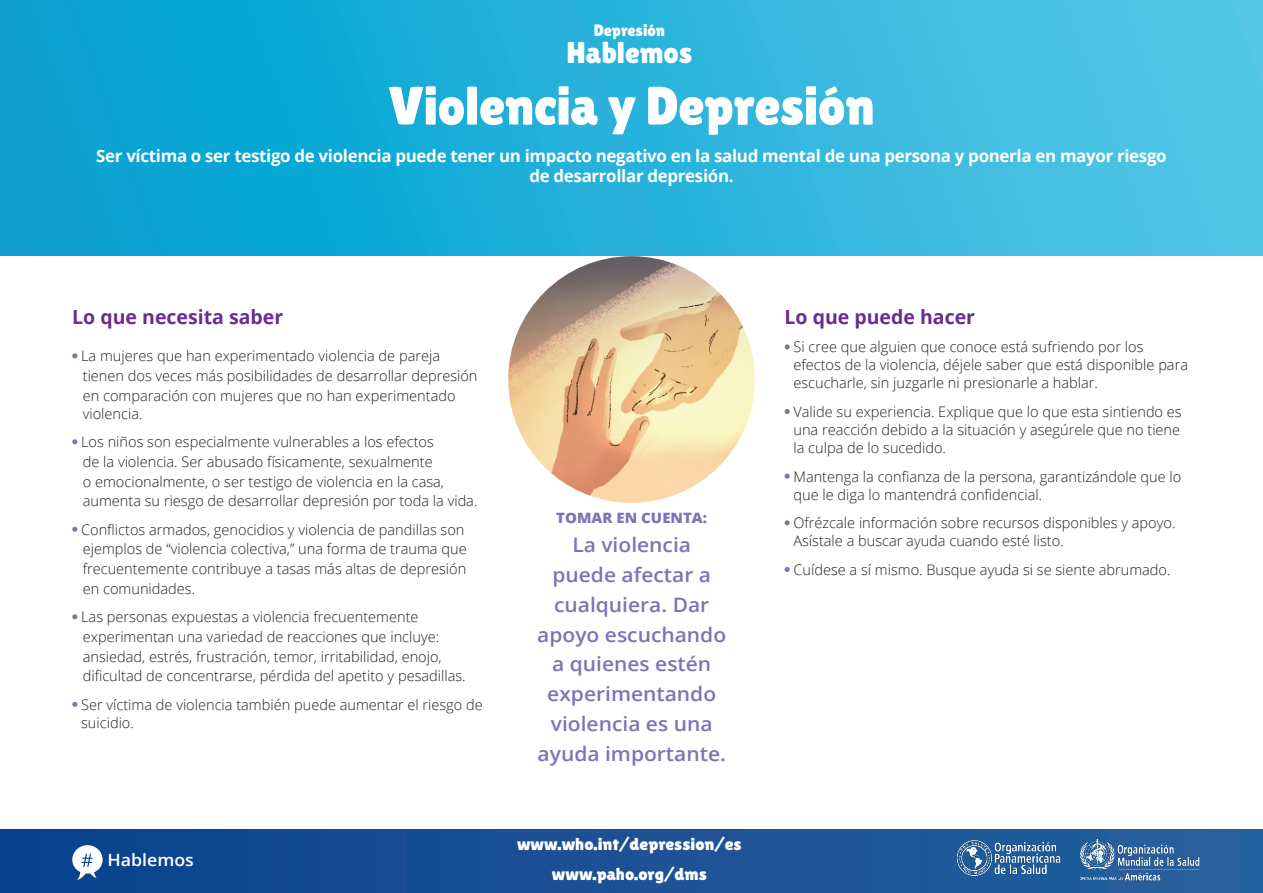
<style>
.page{position:relative;width:1263px;height:893px;background:#fff}
.page>*{position:absolute;margin:0;border:0;box-sizing:border-box;transform-origin:0 0}
.capçalera_01{font:54px "Lilita One";letter-spacing:-.01em;color:#fff}
.t1{font:30px "Lilita One";color:#fff}
.remember{font:600 19.95px "Open Sans";color:#7b75b7;scale:1.05 1}
.ladillo{font:700 19.5px "Open Sans";color:#6a2c91}
.text_seguit{font:700 19.5px "Open Sans";color:#6a2c91}
.t2{font:17.1px/29.7px "Lilita One";color:#fff;text-align:center;scale:1.05 1}
.capçalera_02{font:700 16.95px/20.4px "Open Sans";letter-spacing:-.02em;color:#fff;text-align:center}
.t3{font:600 16.95px "Open Sans";color:#fff;scale:1.05 1}
.t4{font:16.5px "Lilita One";color:#fff}
.text_seguit-2{font:300 14.55px/18px "Open Sans";color:#231f20}
.remember-2{font:800 14.25px "Open Sans";color:#7b75b7;scale:1.05 1}
</style>
<div class="page">
<div style="left:0;top:829px;width:1263px;height:64px;background:linear-gradient(to right,#0b418c,#29619e)"></div>
<svg style="left:72px;top:845px;width:31px;height:35px"></svg>
<svg style="left:0;top:0;width:1263px;height:255px;background:#29b2db"></svg>
<img style="left:508px;top:256px;width:247px;height:247px;border-radius:123px">
<img style="left:954px;top:829px;width:250px;height:61px">
<svg style="left:72px;top:353px;width:5px;height:5px"></svg>
<svg style="left:72px;top:439px;width:5px;height:5px"></svg>
<svg style="left:72px;top:527px;width:5px;height:5px"></svg>
<svg style="left:72px;top:614px;width:5px;height:5px"></svg>
<svg style="left:72px;top:702px;width:5px;height:5px"></svg>
<svg style="left:784px;top:344px;width:6px;height:5px"></svg>
<svg style="left:784px;top:409px;width:6px;height:5px"></svg>
<svg style="left:784px;top:474px;width:6px;height:5px"></svg>
<svg style="left:784px;top:520px;width:6px;height:5px"></svg>
<svg style="left:784px;top:567px;width:6px;height:5px"></svg>
<p class="t4" style="left:594px;top:21px;width:73px">Depresión</p>
<h2 class="t1" style="left:566px;top:35px;width:127px">Hablemos</h2>
<p class="capçalera_01" style="left:388px;top:75px;width:488px">Violencia y Depresión</p>
<p class="capçalera_02" style="left:96px;top:145px;width:1072px">Ser víctima o ser testigo de violencia puede tener un impacto negativo en la salud mental de una persona y ponerla en mayor riesgo de desarrollar depresión.</p>
<p class="ladillo" style="left:72px;top:303px;width:212px">Lo que necesita saber</p>
<p class="text_seguit-2" style="left:81px;top:347px;width:360px">La mujeres que han experimentado violencia de pareja</p>
<p class="text_seguit-2" style="left:83px;top:366px;width:396px">tienen dos veces más posibilidades de desarrollar depresión</p>
<p class="text_seguit-2" style="left:83px;top:386px;width:374px">en comparación con mujeres que no han experimentado violencia.</p>
<p class="text_seguit-2" style="left:81px;top:433px;width:354px">Los niños son especialmente vulnerables a los efectos</p>
<p class="text_seguit-2" style="left:83px;top:452px;width:351px">de la violencia. Ser abusado físicamente, sexualmente</p>
<p class="text_seguit-2" style="left:83px;top:472px;width:363px">o emocionalmente, o ser testigo de violencia en la casa,</p>
<p class="text_seguit-2" style="left:83px;top:491px;width:396px">aumenta su riesgo de desarrollar depresión por toda la vida.</p>
<p class="text_seguit-2" style="left:81px;top:520px;width:385px">Conflictos armados, genocidios y violencia de pandillas son</p>
<p class="text_seguit-2" style="left:83px;top:540px;width:385px">ejemplos de “violencia colectiva,” una forma de trauma que</p>
<p class="text_seguit-2" style="left:83px;top:559px;width:385px">frecuentemente contribuye a tasas más altas de depresión</p>
<p class="text_seguit-2" style="left:83px;top:579px;width:114px">en comunidades.</p>
<p class="text_seguit-2" style="left:81px;top:608px;width:339px">Las personas expuestas a violencia frecuentemente</p>
<p class="text_seguit-2" style="left:83px;top:627px;width:358px">experimentan una variedad de reacciones que incluye:</p>
<p class="text_seguit-2" style="left:83px;top:647px;width:360px">ansiedad, estrés, frustración, temor, irritabilidad, enojo,</p>
<p class="text_seguit-2" style="left:83px;top:667px;width:384px">dificultad de concentrarse, pérdida del apetito y pesadillas.</p>
<p class="text_seguit-2" style="left:81px;top:695px;width:403px">Ser víctima de violencia también puede aumentar el riesgo de suicidio.</p>
<p class="t3" style="left:107px;top:848px;width:84px">Hablemos</p>
<p class="remember-2" style="left:556px;top:507px;width:145px">TOMAR EN CUENTA:</p>
<p class="remember" style="left:572px;top:531px;width:115px">La violencia</p>
<p class="remember" style="left:552px;top:561px;width:153px">puede afectar a</p>
<p class="remember" style="left:554px;top:591px;width:149px">cualquiera. Dar</p>
<p class="remember" style="left:537px;top:621px;width:181px">apoyo escuchando</p>
<p class="remember" style="left:552px;top:650px;width:153px">a quienes estén</p>
<p class="remember" style="left:547px;top:680px;width:162px">experimentando</p>
<p class="remember" style="left:551px;top:710px;width:156px">violencia es una</p>
<p class="remember" style="left:538px;top:740px;width:181px">ayuda importante.</p>
<p class="t2" style="left:517px;top:829px;width:215px">www.who.int/depression/es www.paho.org/dms</p>
<p class="text_seguit" style="left:784px;top:303px;width:192px">Lo que puede hacer</p>
<p class="text_seguit-2" style="left:793px;top:338px;width:396px">Si cree que alguien que conoce está sufriendo por los efectos de la violencia, déjele saber que está disponible para escucharle, sin juzgarle ni presionarle a hablar.</p>
<p class="text_seguit-2" style="left:793px;top:402px;width:390px;text-align:justify">Valide su experiencia. Explique que lo que esta sintiendo es una reacción debido a la situación y asegúrele que no tiene la culpa de lo sucedido.</p>
<p class="text_seguit-2" style="left:793px;top:467px;width:389px">Mantenga la confianza de la persona, garantizándole que lo que le diga lo mantendrá confidencial.</p>
<p class="text_seguit-2" style="left:793px;top:514px;width:383px">Ofrézcale información sobre recursos disponibles y apoyo.<br>Asístale a buscar ayuda cuando esté listo.</p>
<p class="text_seguit-2" style="left:793px;top:560px;width:379px">Cuídese a sí mismo. Busque ayuda si se siente abrumado.</p>
</div>
